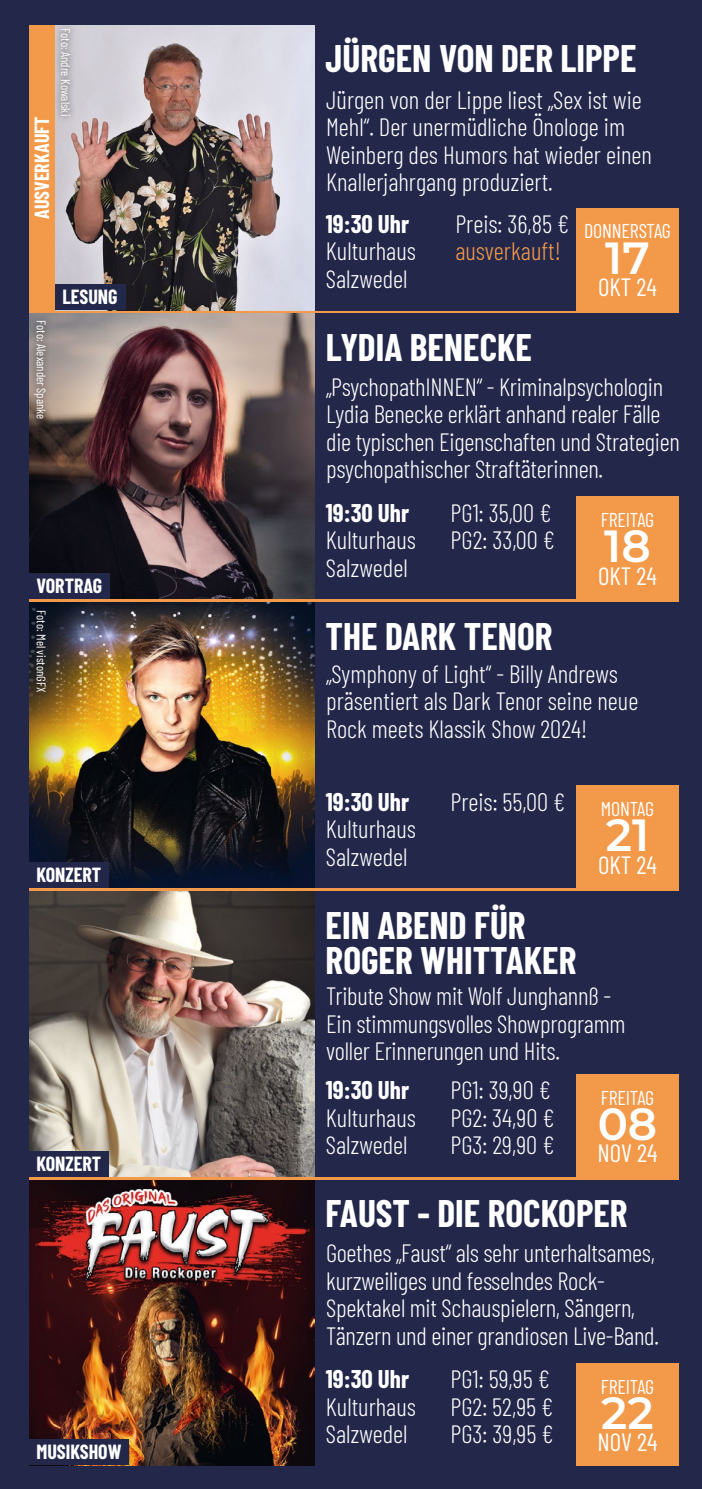
<style>
.page{position:relative;width:702px;height:1489px;background:#fff}
.page>*{position:absolute;margin:0;border:0;box-sizing:border-box;transform-origin:0 0}
.t1{font:100 45px "Montserrat";color:#fff}
.t2{font:700 37.5px/35px "Barlow Condensed";color:#fff}
.t3{font:300 25px/27.5px "Barlow Condensed";letter-spacing:-.01em;color:#fff}
.t4{font:700 25px "Barlow Condensed";color:#fff}
.t5{font:25px "Barlow Condensed";color:#fff}
.t6{font:300 25px "Barlow Condensed";color:#f3994a}
.t7{font:700 20px "Barlow Condensed";color:#fff}
.t8{font:20px "Barlow Condensed";letter-spacing:-.01em;color:#fff}
.t9{font:12.5px "Barlow Condensed";color:#fff}
</style>
<div class="page">
<div style="left:0;top:0;width:702px;height:1488px;background:#23284b"></div>
<div style="left:576px;top:208px;width:102px;height:102px;background:#f3994a"></div>
<img style="left:29px;top:891px;width:285px;height:285px">
<div style="left:576px;top:1074px;width:102px;height:102px;background:#f3994a"></div>
<div style="left:29px;top:1150px;width:79px;height:26px;background:#23284b"></div>
<img style="left:29px;top:1180px;width:285px;height:284px">
<div style="left:576px;top:1362px;width:102px;height:102px;background:#f3994a"></div>
<div style="left:29px;top:1439px;width:100px;height:25px;background:#23284b"></div>
<img style="left:29px;top:602px;width:285px;height:285px">
<div style="left:576px;top:785px;width:102px;height:102px;background:#f3994a"></div>
<div style="left:29px;top:861px;width:80px;height:26px;background:#23284b"></div>
<div style="left:29px;top:604px;width:24px;height:94px;background:#202022;opacity:.75"></div>
<img style="left:55px;top:25px;width:259px;height:285px">
<div style="left:55px;top:284px;width:70px;height:26px;background:#23284b"></div>
<div style="left:54px;top:22px;width:24px;height:101px;background:#202022;opacity:.75"></div>
<div style="left:29px;top:25px;width:26px;height:285px;background:#f3994a"></div>
<img style="left:29px;top:314px;width:285px;height:285px">
<div style="left:576px;top:497px;width:102px;height:102px;background:#f3994a"></div>
<div style="left:29px;top:573px;width:81px;height:26px;background:#23284b"></div>
<div style="left:27px;top:314px;width:26px;height:112px;background:#202022;opacity:.75"></div>
<p class="t7" style="left:28px;top:219px;width:104px;rotate:-90deg">AUSVERKAUFT</p>
<p class="t9" style="left:75px;top:28px;width:89px;rotate:90deg">Foto: Andre Kowalski</p>
<p class="t9" style="left:50px;top:320px;width:100px;rotate:90deg">Foto: Alexander Spanke</p>
<p class="t7" style="left:62px;top:283px;width:57px">LESUNG</p>
<p class="t7" style="left:36px;top:571px;width:67px">VORTRAG</p>
<p class="t9" style="left:50px;top:610px;width:83px;rotate:90deg">Foto: Mel vistonGFX</p>
<p class="t7" style="left:36px;top:860px;width:66px">KONZERT</p>
<p class="t7" style="left:36px;top:1149px;width:66px">KONZERT</p>
<p class="t7" style="left:36px;top:1437px;width:87px">MUSIKSHOW</p>
<h2 class="t2" style="left:325px;top:39px;width:312px">JÜRGEN VON DER LIPPE</h2>
<p class="t3" style="left:326px;top:84px;width:327px">Jürgen von der Lippe liest „Sex ist wie Mehl“. Der unermüdliche Önologe im Weinberg des Humors hat wieder einen Knallerjahrgang produziert.</p>
<p class="t4" style="left:326px;top:206px;width:85px">19:30 Uhr</p>
<p class="t3" style="left:326px;top:236px;width:92px">Kulturhaus<br>Salzwedel</p>
<p class="t3" style="left:455px;top:208px;width:115px">Preis: 36,85 €</p>
<p class="t6" style="left:455px;top:233px;width:107px">ausverkauft!</p>
<p class="t8" style="left:584px;top:217px;width:88px">DONNERSTAG</p>
<h1 class="t1" style="left:605px;top:227px;width:46px">17</h1>
<p class="t5" style="left:598px;top:269px;width:60px">OKT 24</p>
<h2 class="t2" style="left:326px;top:328px;width:208px">LYDIA BENECKE</h2>
<p class="t3" style="left:326px;top:371px;width:355px">„PsychopathINNEN“ - Kriminalpsychologin Lydia Benecke erklärt anhand realer Fälle die typischen Eigenschaften und Strategien psychopathischer Straftäterinnen.</p>
<p class="t4" style="left:326px;top:495px;width:85px">19:30 Uhr</p>
<p class="t3" style="left:326px;top:524px;width:92px">Kulturhaus<br>Salzwedel</p>
<p class="t3" style="left:450px;top:497px;width:106px">PG1: 35,00 €<br>PG2: 33,00 €</p>
<p class="t8" style="left:600px;top:506px;width:55px">FREITAG</p>
<h1 class="t1" style="left:604px;top:516px;width:48px">18</h1>
<p class="t5" style="left:598px;top:558px;width:60px">OKT 24</p>
<h2 class="t2" style="left:325px;top:616px;width:228px">THE DARK TENOR</h2>
<p class="t3" style="left:326px;top:658px;width:314px">„Symphony of Light“ - Billy Andrews präsentiert als Dark Tenor seine neue<br>Rock meets Klassik Show 2024!</p>
<p class="t4" style="left:326px;top:783px;width:85px">19:30 Uhr</p>
<p class="t3" style="left:326px;top:813px;width:92px">Kulturhaus<br>Salzwedel</p>
<p class="t3" style="left:450px;top:786px;width:116px">Preis: 55,00 €</p>
<p class="t8" style="left:601px;top:794px;width:55px">MONTAG</p>
<h1 class="t1" style="left:605px;top:805px;width:45px">21</h1>
<p class="t5" style="left:598px;top:846px;width:60px">OKT 24</p>
<h2 class="t2" style="left:325px;top:905px;width:252px">EIN ABEND FÜR<br>ROGER WHITTAKER</h2>
<p class="t3" style="left:326px;top:980px;width:301px">Tribute Show mit Wolf Junghannß -<br>Ein stimmungsvolles Showprogramm voller Erinnerungen und Hits.</p>
<p class="t4" style="left:326px;top:1072px;width:85px">19:30 Uhr</p>
<p class="t3" style="left:326px;top:1102px;width:92px">Kulturhaus<br>Salzwedel</p>
<p class="t3" style="left:450px;top:1074px;width:105px">PG1: 39,90 €<br>PG2: 34,90 €<br>PG3: 29,90 €</p>
<p class="t8" style="left:600px;top:1083px;width:55px">FREITAG</p>
<h1 class="t1" style="left:597px;top:1093px;width:61px">08</h1>
<p class="t5" style="left:597px;top:1135px;width:62px">NOV 24</p>
<h2 class="t2" style="left:325px;top:1194px;width:303px">FAUST - DIE ROCKOPER</h2>
<p class="t3" style="left:326px;top:1237px;width:334px">Goethes „Faust“ als sehr unterhaltsames, kurzweiliges und fesselndes Rock-Spektakel mit Schauspielern, Sängern, Tänzern und einer grandiosen Live-Band.</p>
<p class="t4" style="left:326px;top:1361px;width:85px">19:30 Uhr</p>
<p class="t3" style="left:326px;top:1390px;width:92px">Kulturhaus<br>Salzwedel</p>
<p class="t3" style="left:450px;top:1363px;width:105px">PG1: 59,95 €<br>PG2: 52,95 €<br>PG3: 39,95 €</p>
<p class="t8" style="left:600px;top:1371px;width:55px">FREITAG</p>
<h1 class="t1" style="left:601px;top:1382px;width:54px">22</h1>
<p class="t5" style="left:597px;top:1424px;width:62px">NOV 24</p>
</div>
